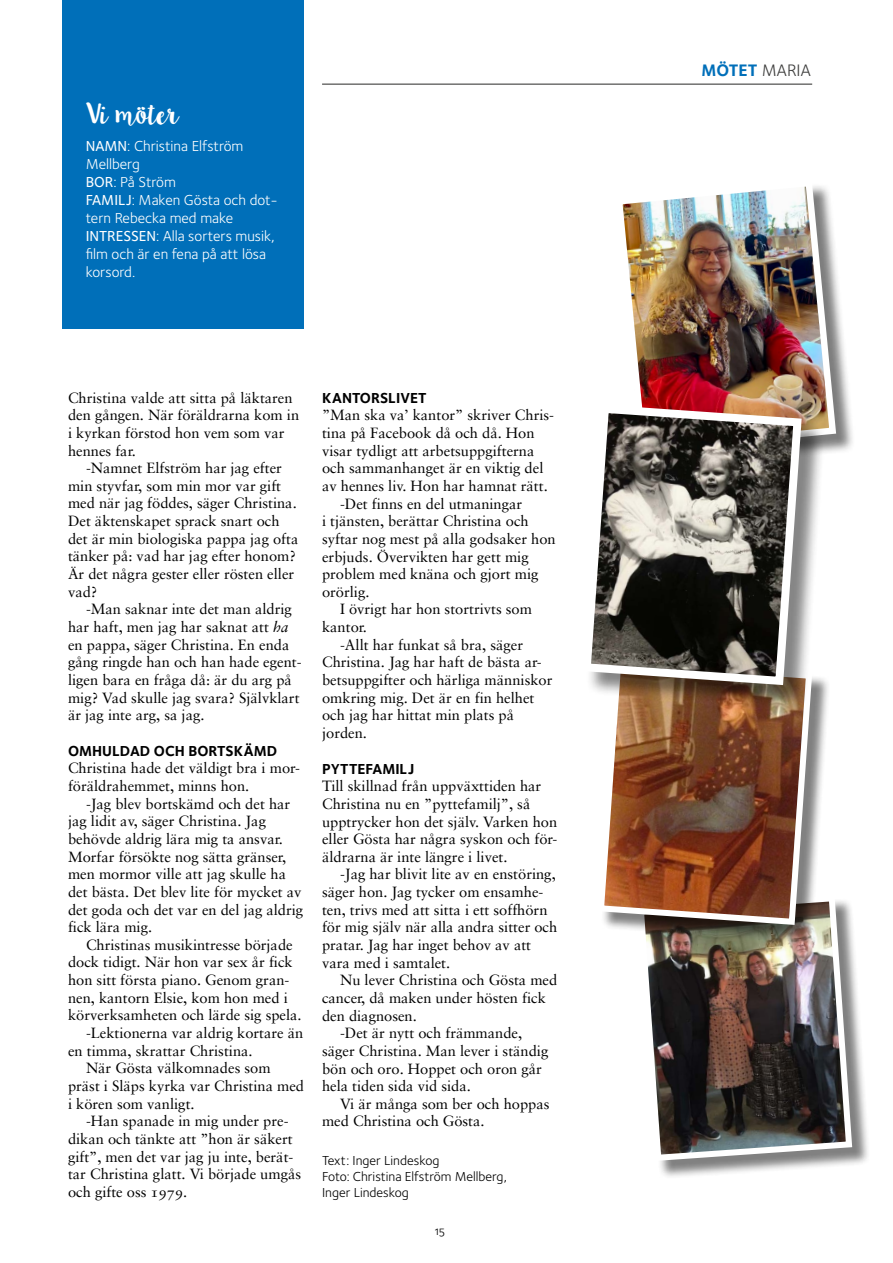
<style>
.page{position:relative;width:893px;height:1263px;background:#fff}
.page>*{position:absolute;margin:0;border:0;box-sizing:border-box;transform-origin:0 0}
.t1{font:23.1px "Lilly Belle";color:#fff}
.t2{font:17.25px "Foundry Sterling Bold OSF";color:#006fb9}
.t3{font:15px/18px "Foundry Sterling Book OSF";color:#fff}
.t4{font:700 15px "Foundry Sterling";color:#000}
.t5{font:14.7px/17.7px "Sabon Roman Os F";color:#000}
.t6{font:13.5px/16.2px "Foundry Sterling Book OSF";color:#000}
.t7{font:12.3px "Foundry Sterling Book OSF";color:#000}
.s1{font-family:"Foundry Sterling Medium OSF"}
.s2{font-family:"Sabon Italic Os F"}
.s3{font-family:"Foundry Sterling Book OSF";color:#3c3c3b}
</style>
<div class="page">
<div style="left:63px;top:0;width:241px;height:328px;background:#006fb9"></div>
<hr style="left:322px;top:84px;width:490px;height:1px;background:#282827">
<div style="left:618px;top:182px;width:238px;height:290px;background:#000;opacity:.51"></div>
<img style="left:618px;top:182px;width:222px;height:274px">
<div style="left:641px;top:898px;width:229px;height:281px;background:#000;opacity:.5"></div>
<img style="left:641px;top:898px;width:214px;height:266px">
<div style="left:601px;top:662px;width:229px;height:281px;background:#000;opacity:.5"></div>
<img style="left:601px;top:710px;width:214px;height:218px">
<div style="left:586px;top:408px;width:240px;height:302px;background:#000;opacity:.48"></div>
<svg style="left:586px;top:400px;width:220px;height:289px;background:#76706a"></svg>
<h1 class="t1" style="left:86px;top:97px;width:95px">Vi möter</h1>
<p class="t3" style="left:86px;top:136px;width:194px"><span class="s1">NAMN</span>: Christina Elfström<br>Mellberg<br><span class="s1">BOR</span>: På Ström<br><span class="s1">FAMILJ</span>: Maken Gösta och dot&shy;tern Rebecka med make<br><span class="s1">INTRESSEN</span>: Alla sorters musik, film och är en fena på att lösa korsord.</p>
<p class="t5" style="left:68px;top:388px;width:233px">Christina valde att sitta på läktaren den gången. När föräldrarna kom in i kyrkan förstod hon vem som var hennes far.</p>
<p class="t5" style="left:68px;top:459px;width:232px;text-indent:18px">-Namnet Elfström har jag efter min styvfar, som min mor var gift med när jag föddes, säger Christina.<br>Det äktenskapet sprack snart och det är min biologiska pappa jag ofta tänker på: vad har jag efter honom?<br>Är det några gester eller rösten eller vad?</p>
<p class="t5" style="left:68px;top:600px;width:235px;text-indent:18px">-Man saknar inte det man aldrig har haft, men jag har saknat att <span class="s2">ha </span>en pappa, säger Christina. En enda gång ringde han och han hade egent&shy;ligen bara en fråga då: är du arg på mig? Vad skulle jag svara? Självklart är jag inte arg, sa jag.</p>
<p class="t4" style="left:68px;top:740px;width:211px">OMHULDAD OCH BORTSKÄMD</p>
<p class="t5" style="left:68px;top:759px;width:233px">Christina hade det väldigt bra i mor&shy;föräldrahemmet, minns hon.</p>
<p class="t5" style="left:68px;top:794px;width:237px;text-indent:18px">-Jag blev bortskämd och det har jag lidit av, säger Christina. Jag behövde aldrig lära mig ta ansvar.<br>Morfar försökte nog sätta gränser, men mormor ville att jag skulle ha det bästa. Det blev lite för mycket av det goda och det var en del jag aldrig fick lära mig.</p>
<p class="t5" style="left:86px;top:936px;width:208px">Christinas musikintresse började</p>
<p class="t5" style="left:68px;top:953px;width:226px">dock tidigt. När hon var sex år fick</p>
<p class="t5" style="left:68px;top:971px;width:223px">hon sitt första piano. Genom gran-</p>
<p class="t5" style="left:68px;top:989px;width:221px">nen, kantorn Elsie, kom hon med i</p>
<p class="t5" style="left:68px;top:1006px;width:235px">körverksamheten och lärde sig spela.</p>
<p class="t5" style="left:86px;top:1024px;width:219px">-Lektionerna var aldrig kortare än</p>
<p class="t5" style="left:68px;top:1041px;width:186px">en timma, skrattar Christina.</p>
<p class="t5" style="left:86px;top:1059px;width:186px">När Gösta välkomnades som</p>
<p class="t5" style="left:68px;top:1077px;width:238px">präst i Släps kyrka var Christina med</p>
<p class="t5" style="left:68px;top:1094px;width:128px">i kören som vanligt.</p>
<p class="t5" style="left:86px;top:1112px;width:204px">-Han spanade in mig under pre-</p>
<p class="t5" style="left:68px;top:1130px;width:226px">dikan och tänkte att ”hon är säkert</p>
<p class="t5" style="left:68px;top:1147px;width:227px">gift”, men det var jag ju inte, berät-</p>
<p class="t5" style="left:68px;top:1165px;width:235px">tar Christina glatt. Vi började umgås</p>
<p class="t5" style="left:68px;top:1183px;width:121px">och gifte oss 1979.</p>
<p class="t4" style="left:322px;top:387px;width:106px">KANTORSLIVET</p>
<p class="t5" style="left:322px;top:406px;width:234px">”Man ska va’ kantor” skriver Chris-</p>
<p class="t5" style="left:322px;top:424px;width:214px">tina på Facebook då och då. Hon</p>
<p class="t5" style="left:322px;top:442px;width:214px">visar tydligt att arbetsuppgifterna</p>
<p class="t5" style="left:322px;top:459px;width:223px">och sammanhanget är en viktig del</p>
<p class="t5" style="left:322px;top:477px;width:227px">av hennes liv. Hon har hamnat rätt.</p>
<p class="t5" style="left:340px;top:494px;width:184px">-Det finns en del utmaningar</p>
<p class="t5" style="left:322px;top:512px;width:208px">i tjänsten, berättar Christina och</p>
<p class="t5" style="left:322px;top:530px;width:235px">syftar nog mest på alla godsaker hon</p>
<p class="t5" style="left:322px;top:547px;width:208px">erbjuds. Övervikten har gett mig</p>
<p class="t5" style="left:322px;top:565px;width:218px">problem med knäna och gjort mig</p>
<p class="t5" style="left:322px;top:583px;width:49px">orörlig.</p>
<p class="t5" style="left:340px;top:600px;width:193px">I övrigt har hon stortrivts som</p>
<p class="t5" style="left:322px;top:618px;width:46px">kantor.</p>
<p class="t5" style="left:340px;top:636px;width:184px">-Allt har funkat så bra, säger</p>
<p class="t5" style="left:322px;top:653px;width:221px">Christina. Jag har haft de bästa ar-</p>
<p class="t5" style="left:322px;top:671px;width:232px">betsuppgifter och härliga människor</p>
<p class="t5" style="left:322px;top:688px;width:214px">omkring mig. Det är en fin helhet</p>
<p class="t5" style="left:322px;top:706px;width:193px">och jag har hittat min plats på</p>
<p class="t5" style="left:322px;top:724px;width:46px">jorden.</p>
<p class="t4" style="left:322px;top:758px;width:94px">PYTTEFAMILJ</p>
<p class="t5" style="left:322px;top:777px;width:237px">Till skillnad från uppväxttiden har Christina nu en ”pyttefamilj”, så upptrycker hon det själv. Varken hon eller Gösta har några syskon och för&shy;äldrarna är inte längre i livet.</p>
<p class="t5" style="left:322px;top:865px;width:237px;text-indent:18px">-Jag har blivit lite av en enstöring, säger hon. Jag tycker om ensamhe&shy;ten, trivs med att sitta i ett soffhörn för mig själv när alla andra sitter och pratar. Jag har inget behov av att vara med i samtalet.</p>
<p class="t5" style="left:340px;top:971px;width:219px">Nu lever Christina och Gösta med</p>
<p class="t5" style="left:322px;top:989px;width:225px">cancer, då maken under hösten fick</p>
<p class="t5" style="left:322px;top:1006px;width:96px">den diagnosen.</p>
<p class="t5" style="left:340px;top:1024px;width:184px">-Det är nytt och främmande,</p>
<p class="t5" style="left:322px;top:1042px;width:228px">säger Christina. Man lever i ständig</p>
<p class="t5" style="left:322px;top:1059px;width:221px">bön och oro. Hoppet och oron går</p>
<p class="t5" style="left:322px;top:1077px;width:150px">hela tiden sida vid sida.</p>
<p class="t5" style="left:340px;top:1095px;width:211px">Vi är många som ber och hoppas</p>
<p class="t5" style="left:322px;top:1112px;width:164px">med Christina och Gösta.</p>
<p class="t6" style="left:322px;top:1151px;width:186px">Text: Inger Lindeskog<br>Foto: Christina Elfström Mellberg,<br>Inger Lindeskog</p>
<p class="t7" style="left:435px;top:1222px;width:11px">15</p>
<p class="t2" style="left:701px;top:58px;width:111px">MÖTET <span class="s3">MARIA</span></p>
</div>
